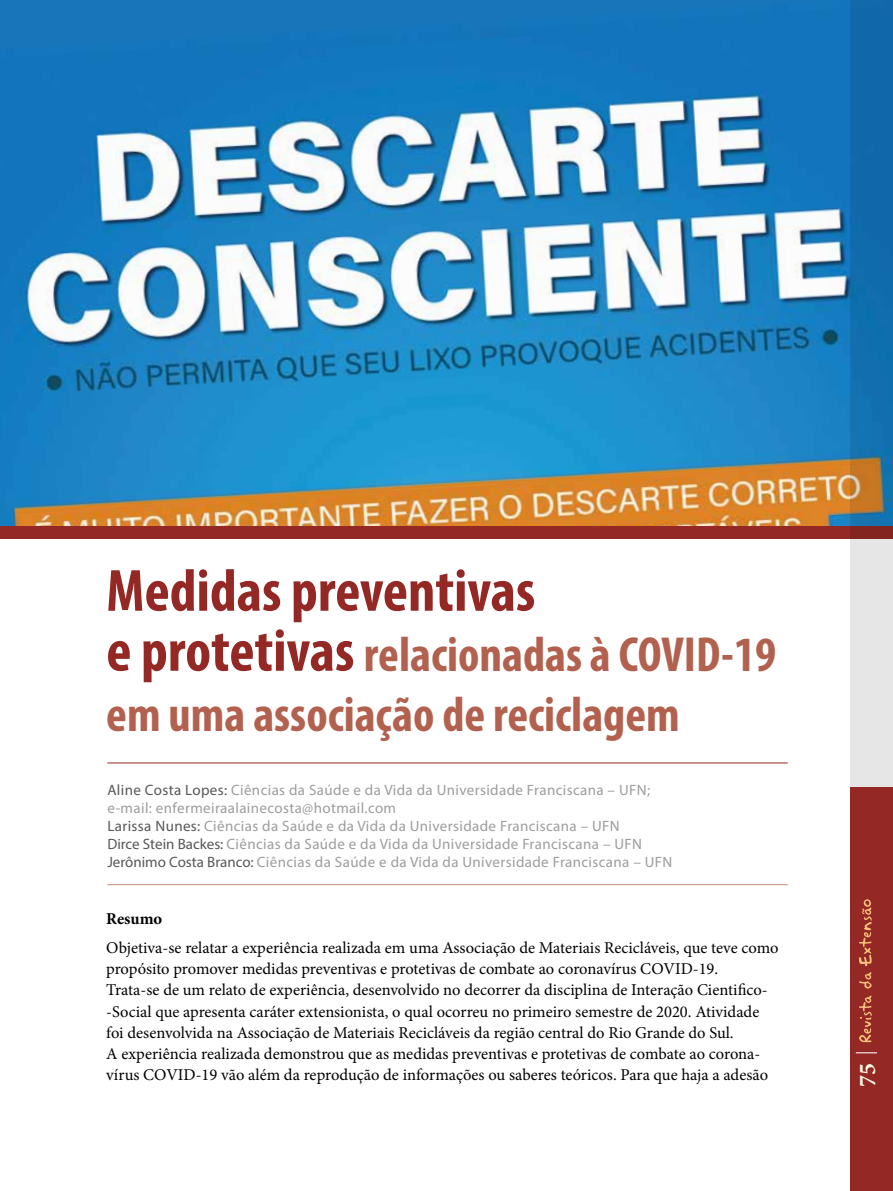
<style>
.page{position:relative;width:893px;height:1191px;background:#fff}
.page>*{position:absolute;margin:0;border:0;box-sizing:border-box;transform-origin:0 0}
.t1{font:700 condensed 60px "Myriad Pro";color:#932825}
.t2{font:700 condensed 49.5px/60px "Myriad Pro";color:#b2614f}
.t3{font:700 24px "Minion Pro";color:#fff9e3}
.t4{font:16.5px/21.3px "Minion Pro";color:#000}
.t5{font:700 16.5px "Minion Pro";color:#000}
.t6{font:15px/18px "Myriad Pro";letter-spacing:.025em;color:#9d9d9c}
.s1{font-size:60px;color:#932825}
.s2{color:#575756}
</style>
<div class="page">
<img style="left:0;top:0;width:850px;height:526px">
<div style="left:0;top:526px;width:893px;height:13px;background:#932825"></div>
<svg style="left:850px;top:0;width:43px;height:787px;fill:#126fae"></svg>
<div style="left:850px;top:787px;width:43px;height:404px;background:#932825"></div>
<hr style="left:107px;top:762px;width:681px;height:1px;background:#932825">
<hr style="left:107px;top:884px;width:681px;height:1px;background:#c88e7b">
<svg style="left:856px;top:1052px;width:21px;height:1px"></svg>
<svg style="left:859px;top:995px;width:13px;height:47px"></svg>
<svg style="left:859px;top:899px;width:13px;height:89px"></svg>
<h1 class="t1" style="left:106px;top:553px;width:430px">Medidas preventivas</h1>
<h2 class="t2" style="left:106px;top:623px;width:671px"><span class="s1">e protetivas</span> relacionadas à COVID-19 em uma associação de reciclagem</h2>
<p class="t6" style="left:107px;top:781px;width:567px"><span class="s2">Aline Costa Lopes:</span> Ciências da Saúde e da Vida da Universidade Franciscana – UFN; e-mail: enfermeiraalainecosta@hotmail.com<br><span class="s2">Larissa Nunes:</span> Ciências da Saúde e da Vida da Universidade Franciscana – UFN<br><span class="s2">Dirce Stein Backes:</span> Ciências da Saúde e da Vida da Universidade Franciscana – UFN <span class="s2">Jerônimo Costa Branco:</span> Ciências da Saúde e da Vida da Universidade Franciscana – UFN</p>
<p class="t5" style="left:106px;top:907px;width:57px">Resumo</p>
<p class="t4" style="left:106px;top:937px;width:674px">Objetiva-se relatar a experiência realizada em uma Associação de Materiais Recicláveis, que teve como propósito promover medidas preventivas e protetivas de combate ao coronavírus COVID-19.<br>Trata-se de um relato de experiência, desenvolvido no decorrer da disciplina de Interação Cientifico--Social que apresenta caráter extensionista, o qual ocorreu no primeiro semestre de 2020. Atividade foi desenvolvida na Associação de Materiais Recicláveis da região central do Rio Grande do Sul.<br>A experiência realizada demonstrou que as medidas preventivas e protetivas de combate ao corona&shy;vírus COVID-19 vão além da reprodução de informações ou saberes teóricos. Para que haja a adesão</p>
<h3 class="t3" style="left:850px;top:1087px;width:25px;rotate:-90deg">75</h3>
</div>
